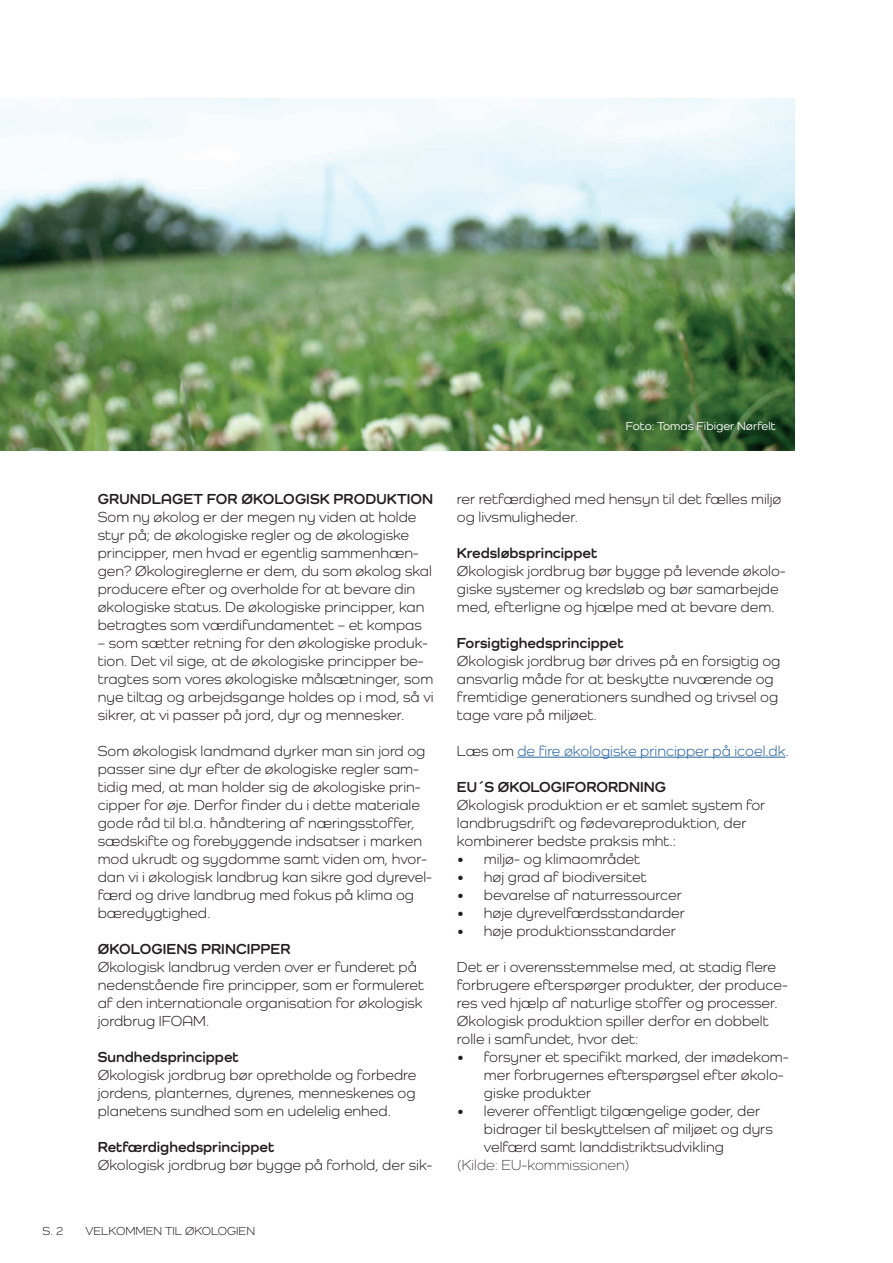
<style>
.page{position:relative;width:893px;height:1263px;background:#fff}
.page>*{position:absolute;margin:0;border:0;box-sizing:border-box;transform-origin:0 0}
.t1{font:15px/18px "Como";color:#231f20}
.t2{font:700 15px "Como";color:#231f20}
.t3{font:15px "Como";color:#2763a1}
.t4{font:300 15px "Como";color:#231f20}
.t5{font:12px "Como";color:#231f20}
.t6{font:500 12px "Como";color:#fff}
.s1{color:#231f20}
</style>
<div class="page">
<img style="left:0;top:99px;width:795px;height:352px">
<hr style="left:517px;top:757px;width:269px;height:1px;background:#2763a1">
<p class="t2" style="left:98px;top:493px;width:337px">GRUNDLAGET FOR ØKOLOGISK PRODUKTION</p>
<p class="t1" style="left:98px;top:509px;width:336px">Som ny økolog er der megen ny viden at holde styr på; de økologiske regler og de økologiske principper, men hvad er egentlig sammenhæn&shy;gen? Økologireglerne er dem, du som økolog skal producere efter og overholde for at bevare din økologiske status. De økologiske principper, kan betragtes som værdifundamentet – et kompas</p>
<p class="t1" style="left:98px;top:635px;width:337px">– som sætter retning for den økologiske produk&shy;tion. Det vil sige, at de økologiske principper be&shy;tragtes som vores økologiske målsætninger, som nye tiltag og arbejdsgange holdes op i mod, så vi sikrer, at vi passer på jord, dyr og mennesker.</p>
<p class="t1" style="left:98px;top:743px;width:336px">Som økologisk landmand dyrker man sin jord og passer sine dyr efter de økologiske regler sam&shy;tidig med, at man holder sig de økologiske prin&shy;cipper for øje. Derfor finder du i dette materiale gode råd til bl.a. håndtering af næringsstoffer, sædskifte og forebyggende indsatser i marken mod ukrudt og sygdomme samt viden om, hvor&shy;dan vi i økologisk landbrug kan sikre god dyrevel&shy;færd og drive landbrug med fokus på klima og bæredygtighed.</p>
<p class="t2" style="left:98px;top:943px;width:194px">ØKOLOGIENS PRINCIPPER</p>
<p class="t1" style="left:98px;top:959px;width:328px">Økologisk landbrug verden over er funderet på nedenstående fire principper, som er formuleret af den internationale organisation for økologisk jordbrug IFOAM.</p>
<p class="t2" style="left:98px;top:1051px;width:143px">Sundhedsprincippet</p>
<p class="t1" style="left:98px;top:1067px;width:320px;text-align:justify">Økologisk jordbrug bør opretholde og forbedre jordens, planternes, dyrenes, menneskenes og planetens sundhed som en udelelig enhed.</p>
<p class="t2" style="left:98px;top:1141px;width:178px">Retfærdighedsprincippet</p>
<p class="t1" style="left:98px;top:1157px;width:336px">Økologisk jordbrug bør bygge på forhold, der sik-</p>
<p class="t5" style="left:43px;top:1226px;width:23px">S. 2</p>
<p class="t5" style="left:85px;top:1226px;width:171px">VELKOMMEN TIL ØKOLOGIEN</p>
<p class="t6" style="left:626px;top:421px;width:151px">Foto: Tomas Fibiger Nørfelt</p>
<p class="t1" style="left:457px;top:491px;width:326px">rer retfærdighed med hensyn til det fælles miljø og livsmuligheder.</p>
<p class="t2" style="left:457px;top:547px;width:142px">Kredsløbsprincippet</p>
<p class="t1" style="left:457px;top:563px;width:330px">Økologisk jordbrug bør bygge på levende økolo&shy;giske systemer og kredsløb og bør samarbejde med, efterligne og hjælpe med at bevare dem.</p>
<p class="t2" style="left:457px;top:637px;width:168px">Forsigtighedsprincippet</p>
<p class="t1" style="left:457px;top:653px;width:325px">Økologisk jordbrug bør drives på en forsigtig og ansvarlig måde for at beskytte nuværende og fremtidige generationers sundhed og trivsel og tage vare på miljøet.</p>
<p class="t3" style="left:457px;top:745px;width:333px"><span class="s1">Læs om</span> de fire økologiske principper på icoel.dk<span class="s1">.</span></p>
<p class="t2" style="left:457px;top:781px;width:211px">EU´S ØKOLOGIFORORDNING</p>
<p class="t1" style="left:457px;top:797px;width:310px">Økologisk produktion er et samlet system for landbrugsdrift og fødevareproduktion, der kombinerer bedste praksis mht.:</p>
<p class="t1" style="left:457px;top:851px;width:185px">• miljø- og klimaområdet</p>
<p class="t1" style="left:457px;top:869px;width:191px">• høj grad af biodiversitet</p>
<p class="t1" style="left:457px;top:887px;width:226px">• bevarelse af naturressourcer</p>
<p class="t1" style="left:457px;top:905px;width:230px">• høje dyrevelfærdsstandarder</p>
<p class="t1" style="left:457px;top:923px;width:220px">• høje produktionsstandarder</p>
<p class="t1" style="left:457px;top:959px;width:332px">Det er i overensstemmelse med, at stadig flere forbrugere efterspørger produkter, der produce&shy;res ved hjælp af naturlige stoffer og processer.<br>Økologisk produktion spiller derfor en dobbelt rolle i samfundet, hvor det:</p>
<p class="t1" style="left:484px;top:1049px;width:306px;text-indent:-27px">• forsyner et specifikt marked, der imødekom&shy;mer forbrugernes efterspørgsel efter økolo&shy;giske produkter</p>
<p class="t1" style="left:484px;top:1103px;width:290px;text-indent:-27px">• leverer offentligt tilgængelige goder, der bidrager til beskyttelsen af miljøet og dyrs velfærd samt landdistriktsudvikling</p>
<p class="t4" style="left:457px;top:1156px;width:174px">(Kilde: EU-kommissionen)</p>
</div>
